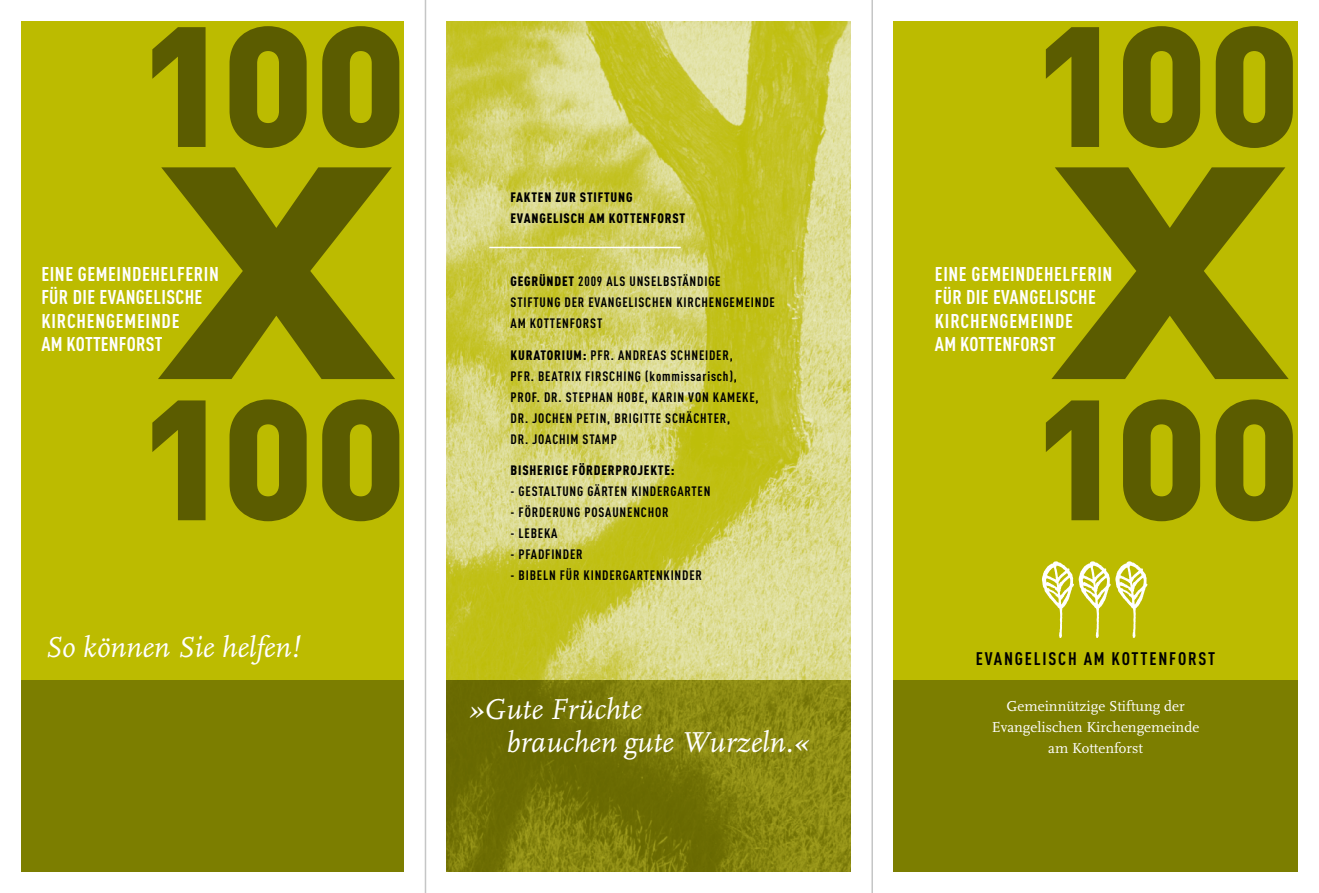
<style>
.page{position:relative;width:1319px;height:893px;background:#fff}
.page>*{position:absolute;margin:0;border:0;box-sizing:border-box;transform-origin:0 0}
.t1{font:italic 30px/33px "FF Scala";color:#fff}
.t2{font:700 19.65px/23.7px "DIN Cond";letter-spacing:.02em;color:#fff}
.t3{font:700 18px "DIN Cond";letter-spacing:.1em;color:#000}
.t4{font:15px/21px "FF Scala";color:#fff;text-align:center}
.t5{font:700 13.5px/21px "DIN Cond";letter-spacing:.06em;color:#000}
.t6{font:900 13.5px/21px "DIN Cond";letter-spacing:.06em;color:#000}
.s1{font-weight:900}
</style>
<div class="page">
<hr style="left:424px;top:0;width:2px;height:893px;background:#c5c6c6">
<hr style="left:871px;top:0;width:1px;height:893px;background:#c5c6c6">
<div style="left:893px;top:21px;width:404px;height:851px;background:#bcbb00"></div>
<div style="left:21px;top:21px;width:383px;height:851px;background:#bcbb00"></div>
<div style="left:893px;top:680px;width:404px;height:192px;background:#7c7e00"></div>
<div style="left:21px;top:680px;width:383px;height:192px;background:#7c7e00"></div>
<svg style="left:1041px;top:561px;width:106px;height:77px"></svg>
<svg style="left:1045px;top:399px;width:247px;height:122px"></svg>
<svg style="left:1051px;top:167px;width:237px;height:212px;fill:#5b5c00"></svg>
<svg style="left:1045px;top:26px;width:247px;height:122px"></svg>
<svg style="left:152px;top:399px;width:247px;height:122px"></svg>
<svg style="left:158px;top:167px;width:237px;height:212px;fill:#5b5c00"></svg>
<svg style="left:152px;top:26px;width:247px;height:122px"></svg>
<img style="left:446px;top:21px;width:404px;height:659px">
<svg style="left:446px;top:680px;width:404px;height:192px;background:#7c7b0a"></svg>
<hr style="left:489px;top:247px;width:191px;height:1px;background:#fff">
<h2 class="t2" style="left:41px;top:261px;width:179px">EINE GEMEINDEHELFERIN<br>FÜR DIE EVANGELISCHE<br>KIRCHENGEMEINDE<br>AM KOTTENFORST</h2>
<h1 class="t1" style="left:45px;top:631px;width:256px">So können Sie helfen!</h1>
<p class="t6" style="left:510px;top:186px;width:176px">FAKTEN ZUR STIFTUNG<br>EVANGELISCH AM KOTTENFORST</p>
<p class="t5" style="left:510px;top:270px;width:264px"><span class="s1">GEGRÜNDET</span> 2009 ALS UNSELBSTÄNDIGE<br>STIFTUNG DER EVANGELISCHEN KIRCHENGEMEINDE<br>AM KOTTENFORST</p>
<p class="t5" style="left:510px;top:344px;width:249px"><span class="s1">KURATORIUM:</span> PFR. ANDREAS SCHNEIDER, PFR. BEATRIX FIRSCHING (KOMMISSARISCH), PROF. DR. STEPHAN HOBE, KARIN VON KAMEKE, DR. JOCHEN PETIN, BRIGITTE</p>
<p class="t5" style="left:665px;top:407px;width:66px">SCHÄCHTER,</p>
<p class="t5" style="left:510px;top:428px;width:107px">DR. JOACHIM STAMP</p>
<p class="t6" style="left:510px;top:459px;width:165px">BISHERIGE FÖRDERPROJEKTE:</p>
<p class="t5" style="left:510px;top:480px;width:201px">- GESTALTUNG GÄRTEN KINDERGARTEN</p>
<p class="t5" style="left:510px;top:501px;width:159px">- FÖRDERUNG POSAUNENCHOR</p>
<p class="t5" style="left:510px;top:522px;width:49px">- LEBEKA</p>
<p class="t5" style="left:510px;top:543px;width:74px">- PFADFINDER</p>
<p class="t5" style="left:510px;top:564px;width:193px">- BIBELN FÜR KINDERGARTENKINDER</p>
<h1 class="t1" style="left:506px;top:693px;width:303px;text-indent:-38px">»Gute Früchte<br>brauchen gute Wurzeln.«</h1>
<h2 class="t2" style="left:934px;top:261px;width:179px">EINE GEMEINDEHELFERIN<br>FÜR DIE EVANGELISCHE<br>KIRCHENGEMEINDE<br>AM KOTTENFORST</h2>
<h3 class="t3" style="left:975px;top:647px;width:241px">EVANGELISCH AM KOTTENFORST</h3>
<p class="t4" style="left:991px;top:696px;width:209px">Gemeinnützige Stiftung der<br>Evangelischen Kirchengemeinde am Kottenforst</p>
</div>
